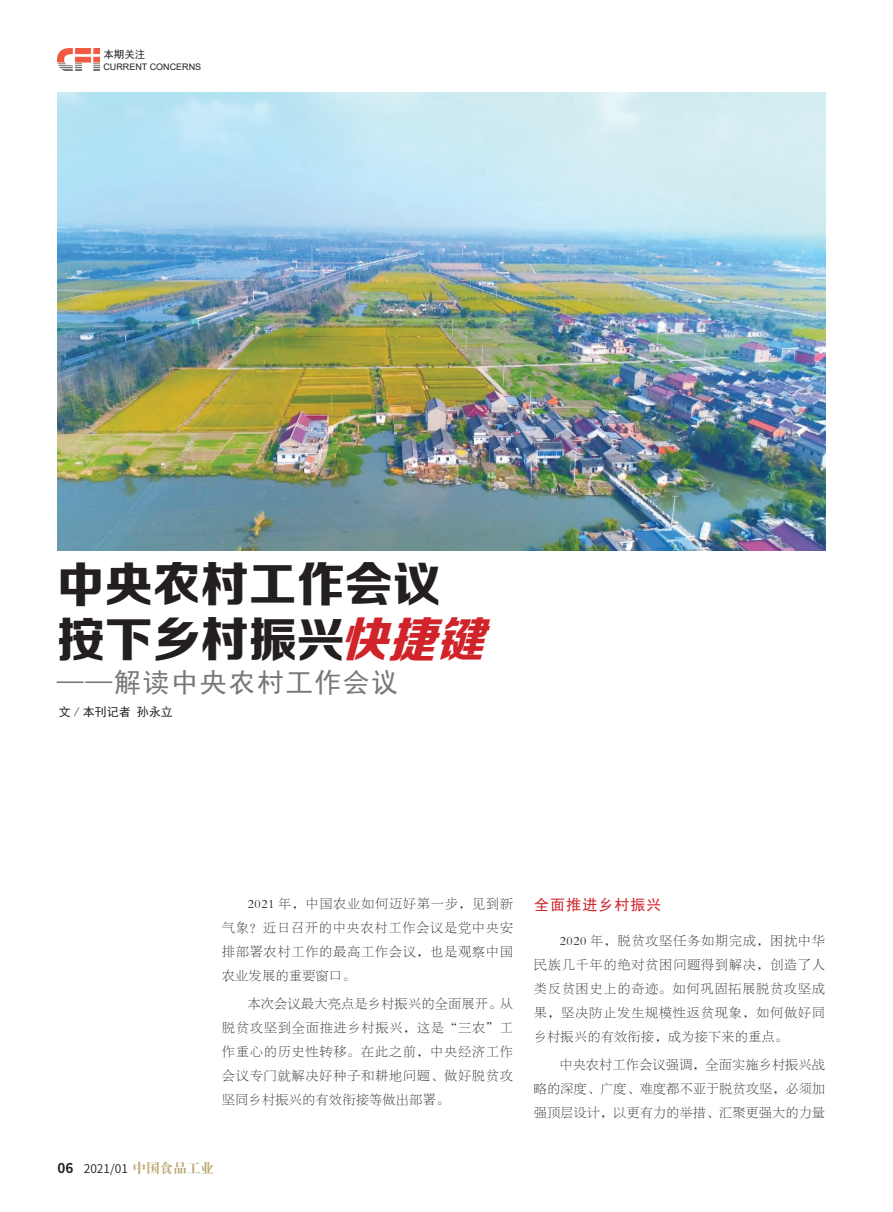
<style>
.page{position:relative;width:893px;height:1212px;background:#fff}
.page>*{position:absolute;margin:0;border:0;box-sizing:border-box;transform-origin:0 0}
.t1{font:48px/54.6px "FZZDHJW GB1 0";color:#231f20}
.t2{font:27px "Sim Hei";letter-spacing:.06em;color:#76787b}
.t3{font:15px "Sim Hei";letter-spacing:.07em;color:#d1232a}
.t4{font:12.75px/24px "FZBSK GBK1 0";letter-spacing:.09em;color:#231f20;text-align:justify}
.t5{font:12px "Source Han Sans CN";color:#231f20}
.t6{font:12px "Sim Hei";color:#231f20}
.t7{font:10.5px "Sim Hei";color:#231f20}
.t8{font:9px "Arial";color:#231f20}
.s1{font-style:italic;color:#d1232a}
.s2{font-weight:700;font-size:13.5px}
.s3{font-family:"H Ya 4 gj";font-size:13.5px;color:#b8a66f}
</style>
<div class="page">
<img style="left:57px;top:49px;width:42px;height:21px">
<img style="left:58px;top:92px;width:767px;height:459px">
<p class="t7" style="left:103px;top:49px;width:43px">本期关注</p>
<p class="t8" style="left:103px;top:60px;width:99px">CURRENT CONCERNS</p>
<h1 class="t1" style="left:57px;top:560px;width:445px">中央农村工作会议按下乡村振兴<span class="s1">快捷键</span></h1>
<h2 class="t2" style="left:57px;top:669px;width:343px">——解读中央农村工作会议</h2>
<p class="t6" style="left:59px;top:705px;width:116px">文 / 本刊记者 孙永立</p>
<p class="t4" style="left:222px;top:892px;width:292px;text-indent:26px">2021 年，中国农业如何迈好第一步，见到新气象？近日召开的中央农村工作会议是党中央安排部署农村工作的最高工作会议，也是观察中国农业发展的重要窗口。</p>
<p class="t4" style="left:222px;top:992px;width:292px;text-indent:26px">本次会议最大亮点是乡村振兴的全面展开。从脱贫攻坚到全面推进乡村振兴，这是“三农”工作重心的历史性转移。在此之前，中央经济工作会议专门就解决好种子和耕地问题、做好脱贫攻坚同乡村振兴的有效衔接等做出部署。</p>
<p class="t5" style="left:58px;top:1161px;width:158px"><span class="s2">06</span> 2021/01 <span class="s3">中国食品工业</span></p>
<p class="t3" style="left:534px;top:897px;width:129px">全面推进乡村振兴</p>
<p class="t4" style="left:534px;top:929px;width:292px;text-indent:26px">2020 年，脱贫攻坚任务如期完成，困扰中华民族几千年的绝对贫困问题得到解决，创造了人类反贫困史上的奇迹。如何巩固拓展脱贫攻坚成果，坚决防止发生规模性返贫现象，如何做好同乡村振兴的有效衔接，成为接下来的重点。</p>
<p class="t4" style="left:534px;top:1053px;width:292px;text-indent:26px">中央农村工作会议强调，全面实施乡村振兴战略的深度、广度、难度都不亚于脱贫攻坚，必须加强顶层设计，以更有力的举措、汇聚更强大的力量</p>
</div>
